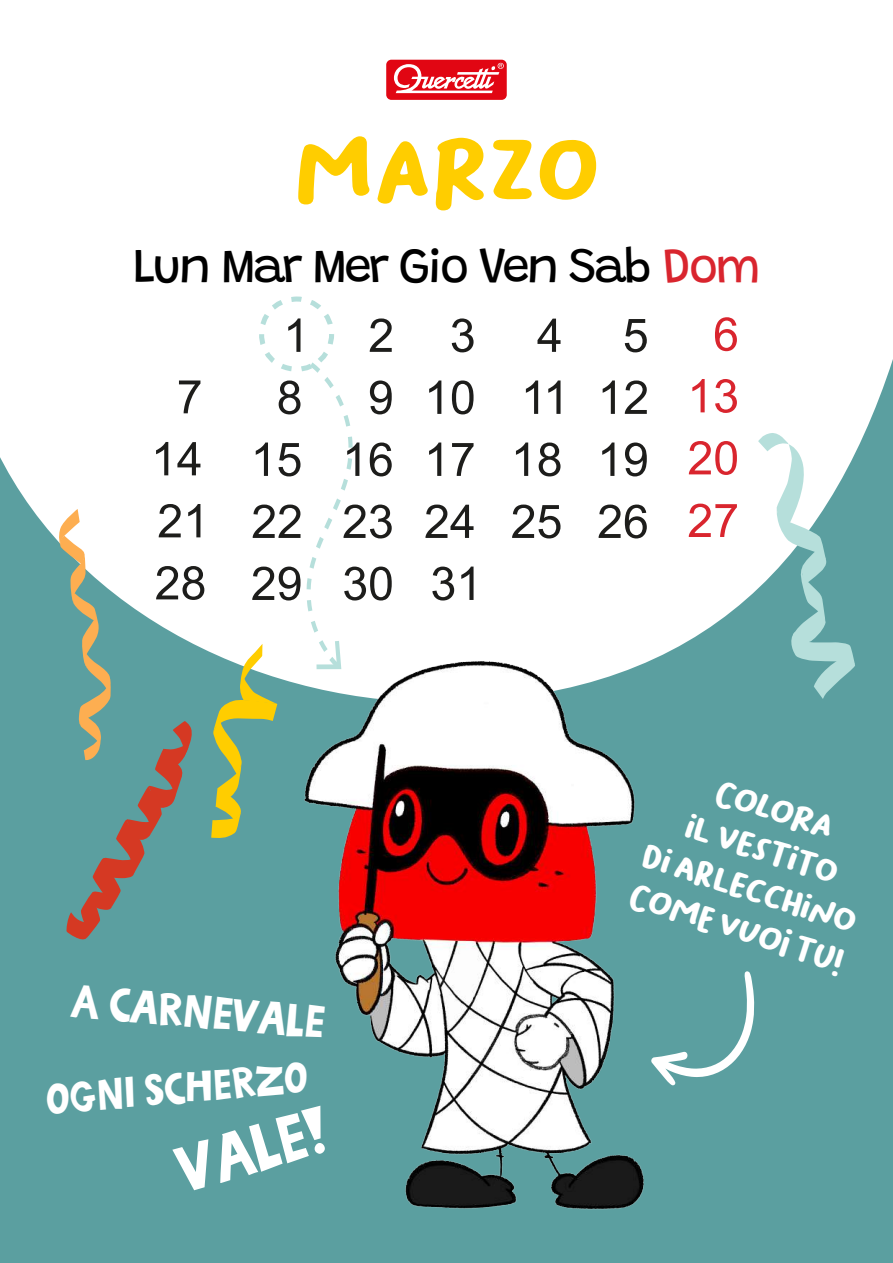
<style>
.page{position:relative;width:893px;height:1263px;background:#fff}
.page>*{position:absolute;margin:0;border:0;box-sizing:border-box;transform-origin:0 0}
.t1{font:94.8px "Bakso Sapi";letter-spacing:-.05em;color:#ffcd00}
.t2{font:65.25px "Autumn Rats";color:#fff}
.t3{font:100 49.35px "Grandstander";letter-spacing:-.06em;color:#000}
.t4{font:45.6px "Autumn Rats";color:#fff}
.t5{font:42.6px "Autumn Rats";color:#fff}
.t6{font:35.55px/41.4px "Bakso Sapi";color:#fff;text-align:center}
.s1{color:#d9252e}
</style>
<div class="page">
<div style="left:0;top:16px;width:893px;height:1247px;background:#5b9fa0"></div>
<div style="left:121px;top:16px;width:772px;height:637px;background:#fff"></div>
<img style="left:335px;top:615px;width:372px;height:595px">
<div style="left:0;top:16px;width:121px;height:525px;background:#fff"></div>
<svg style="left:758px;top:432px;width:97px;height:267px"></svg>
<svg style="left:650px;top:971px;width:104px;height:115px"></svg>
<svg style="left:715px;top:317px;width:22px;height:34px"></svg>
<svg style="left:692px;top:379px;width:13px;height:33px"></svg>
<svg style="left:715px;top:379px;width:22px;height:34px"></svg>
<svg style="left:689px;top:441px;width:48px;height:34px;background:#f0afb2"></svg>
<svg style="left:689px;top:504px;width:48px;height:33px;background:#f2babc"></svg>
<svg style="left:537px;top:319px;width:23px;height:33px"></svg>
<svg style="left:625px;top:319px;width:22px;height:33px"></svg>
<svg style="left:452px;top:318px;width:22px;height:34px"></svg>
<svg style="left:526px;top:380px;width:12px;height:34px"></svg>
<svg style="left:548px;top:380px;width:12px;height:34px"></svg>
<svg style="left:603px;top:380px;width:12px;height:34px"></svg>
<svg style="left:625px;top:380px;width:22px;height:34px"></svg>
<svg style="left:179px;top:380px;width:21px;height:33px"></svg>
<svg style="left:429px;top:380px;width:12px;height:34px"></svg>
<svg style="left:452px;top:380px;width:22px;height:34px"></svg>
<svg style="left:516px;top:442px;width:12px;height:34px"></svg>
<svg style="left:539px;top:442px;width:21px;height:34px"></svg>
<svg style="left:602px;top:442px;width:12px;height:34px"></svg>
<svg style="left:625px;top:442px;width:22px;height:34px"></svg>
<svg style="left:156px;top:442px;width:12px;height:33px"></svg>
<svg style="left:177px;top:442px;width:23px;height:33px"></svg>
<svg style="left:429px;top:442px;width:12px;height:34px"></svg>
<svg style="left:452px;top:443px;width:22px;height:33px"></svg>
<svg style="left:512px;top:504px;width:48px;height:34px;background:#acacac"></svg>
<svg style="left:599px;top:504px;width:48px;height:34px;background:#a8a8a7"></svg>
<svg style="left:425px;top:504px;width:49px;height:34px;background:#b1b1b1"></svg>
<svg style="left:58px;top:504px;width:146px;height:436px"></svg>
<svg style="left:211px;top:294px;width:181px;height:545px"></svg>
<svg style="left:432px;top:567px;width:22px;height:33px"></svg>
<svg style="left:461px;top:567px;width:13px;height:33px"></svg>
<div style="left:386px;top:60px;width:121px;height:40px;background:#e10613;border-radius:5px"></div>
<svg style="left:394px;top:63px;width:110px;height:30px"></svg>
<h1 class="t1" style="left:291px;top:117px;width:312px">MARZO</h1>
<h3 class="t3" style="left:132px;top:228px;width:630px">Lun Mar Mer Gio Ven Sab <span class="s1">Dom</span></h3>
<p class="t4" style="left:74px;top:977px;width:255px;rotate:5deg">A carnevale</p>
<p class="t5" style="left:44px;top:1078px;width:264px;rotate:-5deg">ogni scherzo</p>
<h2 class="t2" style="left:169px;top:1139px;width:155px;rotate:-16deg">vale!</h2>
<p class="t6" style="left:674px;top:755px;width:227px;rotate:18deg">COLORA<br>il vestito<br>di arlecchino<br>COME VUOI tu!</p>
</div>
